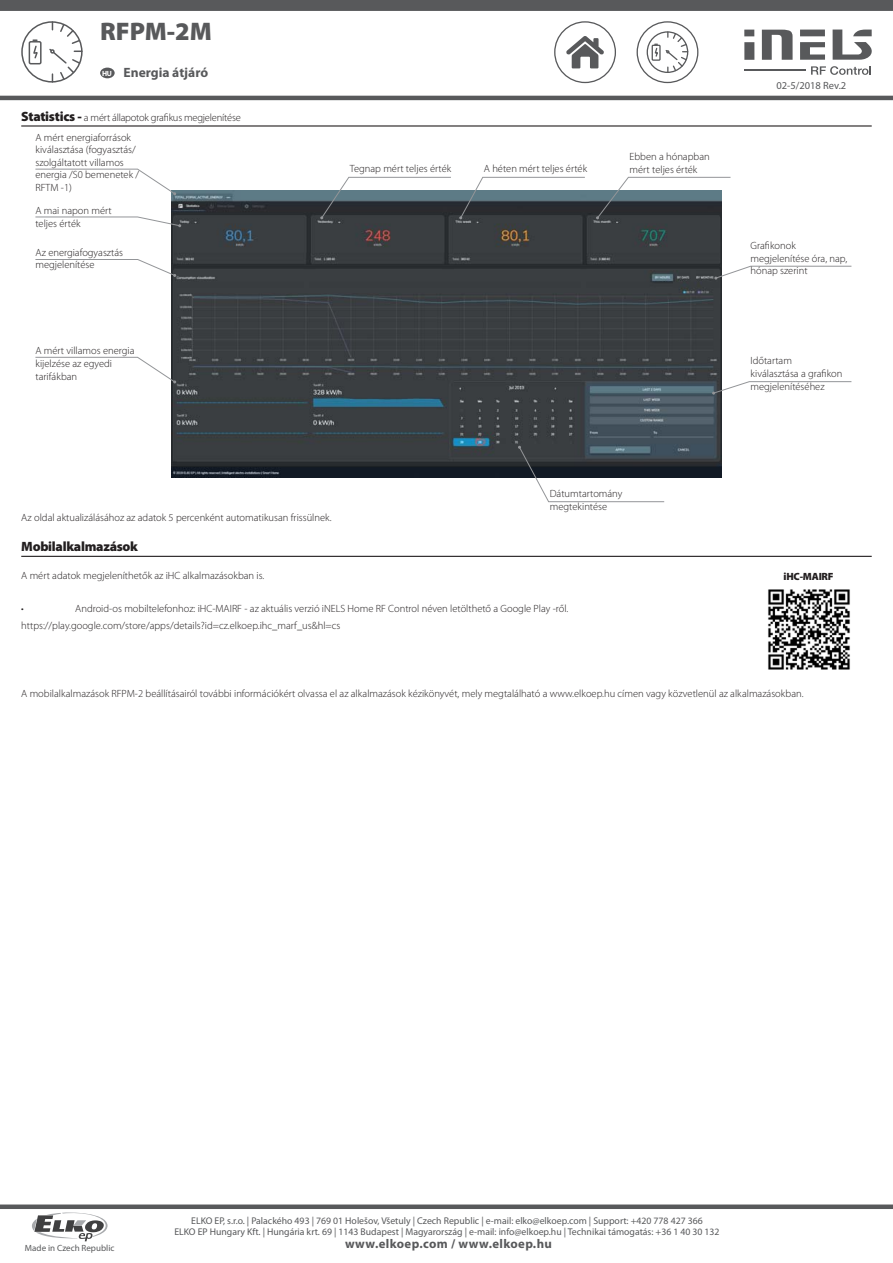
<style>
.page{position:relative;width:893px;height:1263px;background:#fff}
.page>*{position:absolute;margin:0;border:0;box-sizing:border-box;transform-origin:0 0}
.t1{font:900 25.5px "Myriad Pro";color:#58595b}
.t2{font:900 13.5px "Myriad Pro";letter-spacing:-.02em;color:#231f20}
.t3{font:700 13.5px "Myriad Pro";color:#58595b}
.t4{font:700 12.75px "Myriad Pro";letter-spacing:.03em;color:#58595b}
.t5{font:300 10.5px/12.6px "Myriad Pro";color:#231f20}
.t6{font:300 10.5px "Myriad Pro";letter-spacing:-.02em;color:#231f20}
.t7{font:10.5px "Myriad Pro";color:#58595b}
.t8{font:900 10.5px "Myriad Pro";letter-spacing:-.02em;color:#231f20}
.t9{font:9.75px/11.7px "Myriad Pro";color:#58595b;text-align:center}
.t10{font:9px "Myriad Pro";color:#58595b}
.s1{font-size:7.5px;color:#fff}
.s2{font-weight:900;font-size:13.5px}
</style>
<div class="page">
<div style="left:0;top:1204px;width:893px;height:5px;background:#58595b"></div>
<div style="left:0;top:0;width:893px;height:11px;background:#58595b"></div>
<hr style="left:0;top:96px;width:893px;height:4px;background:#58595b">
<div style="left:744px;top:42px;width:10px;height:18px;background:#58595b"></div>
<svg style="left:762px;top:30px;width:31px;height:30px"></svg>
<svg style="left:800px;top:42px;width:25px;height:18px"></svg>
<div style="left:800px;top:30px;width:25px;height:6px;background:#58595b"></div>
<svg style="left:833px;top:30px;width:39px;height:30px"></svg>
<div style="left:744px;top:30px;width:10px;height:6px;background:#58595b"></div>
<hr style="left:744px;top:70px;width:62px;height:1px;background:#58595b">
<svg style="left:811px;top:66px;width:60px;height:9px"></svg>
<div style="left:100px;top:68px;width:15px;height:10px;background:#58595b;border-radius:50%"></div>
<div style="left:554px;top:21px;width:62px;height:62px;border:1px solid #58595b;border-radius:50%"></div>
<svg style="left:566px;top:36px;width:38px;height:32px"></svg>
<div style="left:29px;top:41px;width:13px;height:23px;border:2px solid #58595b"></div>
<svg style="left:32px;top:39px;width:7px;height:20px"></svg>
<div style="left:21px;top:21px;width:62px;height:62px;border:2px solid #58595b;border-radius:50%"></div>
<svg style="left:48px;top:22px;width:34px;height:60px"></svg>
<svg style="left:637px;top:22px;width:61px;height:60px"></svg>
<div style="left:637px;top:21px;width:61px;height:62px;border:1px solid #58595b;border-radius:50%"></div>
<div style="left:652px;top:45px;width:9px;height:16px;border:1px solid #58595b"></div>
<div style="left:647px;top:31px;width:41px;height:42px;border:1px solid #58595b;border-radius:50%"></div>
<svg style="left:654px;top:32px;width:34px;height:40px"></svg>
<svg style="left:32px;top:1212px;width:76px;height:29px"></svg>
<hr style="left:21px;top:125px;width:851px;height:2px;background:#231f20">
<img style="left:171px;top:190px;width:551px;height:287px">
<svg style="left:35px;top:168px;width:141px;height:27px"></svg>
<svg style="left:320px;top:177px;width:132px;height:42px"></svg>
<svg style="left:35px;top:216px;width:146px;height:11px"></svg>
<svg style="left:35px;top:259px;width:141px;height:18px"></svg>
<svg style="left:35px;top:357px;width:141px;height:26px"></svg>
<svg style="left:459px;top:177px;width:127px;height:42px"></svg>
<svg style="left:596px;top:177px;width:135px;height:42px"></svg>
<svg style="left:714px;top:265px;width:138px;height:15px"></svg>
<svg style="left:712px;top:381px;width:140px;height:14px"></svg>
<svg style="left:518px;top:446px;width:147px;height:56px"></svg>
<hr style="left:21px;top:556px;width:851px;height:1px;background:#231f20">
<img style="left:768px;top:589px;width:82px;height:81px">
<h1 class="t1" style="left:100px;top:22px;width:113px">RFPM-2M</h1>
<p class="t3" style="left:102px;top:67px;width:108px"><span class="s1">HU</span> Energia átjáró</p>
<p class="t6" style="left:21px;top:113px;width:221px"><span class="s2">Statistics -</span> a mért állapotok grafikus megjelenítése</p>
<p class="t5" style="left:35px;top:132px;width:105px">A mért energiaforrások kiválasztása (fogyasztás/ szolgáltatott villamos energia /S0 bemenetek /<br>RFTM -1)</p>
<p class="t5" style="left:35px;top:205px;width:78px">A mai napon mért teljes érték</p>
<p class="t5" style="left:35px;top:247px;width:89px">Az energiafogyasztás megjelenítése</p>
<p class="t5" style="left:35px;top:346px;width:101px">A mért villamos energia kijelzése az egyedi tarifákban</p>
<p class="t5" style="left:350px;top:163px;width:103px">Tegnap mért teljes érték</p>
<p class="t5" style="left:484px;top:163px;width:105px">A héten mért teljes érték</p>
<p class="t5" style="left:630px;top:151px;width:82px">Ebben a hónapban mért teljes érték</p>
<p class="t5" style="left:21px;top:512px;width:312px">Az oldal aktualizálásához az adatok 5 percenként automatikusan frissülnek.</p>
<p class="t5" style="left:550px;top:488px;width:74px">Dátumtartomány megtekintése</p>
<p class="t2" style="left:21px;top:541px;width:118px">Mobilalkalmazások</p>
<p class="t5" style="left:21px;top:570px;width:245px">A mért adatok megjeleníthetők az iHC alkalmazásokban is.</p>
<p class="t5" style="left:21px;top:603px;width:4px">•</p>
<p class="t5" style="left:21px;top:601px;width:549px;line-height:16.8px;text-indent:54px">Android-os mobiltelefonhoz: iHC-MAIRF - az aktuális verzió iNELS Home RF Control néven letölthető a Google Play -ről. https://play.google.com/store/apps/details?id=cz.elkoep.ihc_marf_us&amp;hl=cs</p>
<p class="t7" style="left:776px;top:81px;width:71px">02-5/2018 Rev.2</p>
<p class="t5" style="left:750px;top:240px;width:98px">Grafikonok megjelenítése óra, nap, hónap szerint</p>
<p class="t5" style="left:750px;top:356px;width:93px">Időtartam kiválasztása a grafikon megjelenítéséhez</p>
<p class="t8" style="left:783px;top:573px;width:52px">iHC-MAIRF</p>
<p class="t5" style="left:21px;top:688px;width:784px">A mobilalkalmazások RFPM-2 beállításairól további információkért olvassa el az alkalmazások kézikönyvét, mely megtalálható a www.elkoep.hu címen vagy közvetlenül az alkalmazásokban.</p>
<p class="t10" style="left:25px;top:1244px;width:91px">Made in Czech Republic</p>
<p class="t9" style="left:174px;top:1215px;width:547px">ELKO EP, s.r.o. | Palackého 493 | 769 01 Holešov, Všetuly | Czech Republic | e-mail: elko@elkoep.com | Support: +420 778 427 366<br>ELKO EP Hungary Kft. | Hungária krt. 69 | 1143 Budapest | Magyarország | e-mail: info@elkoep.hu | Technikai támogatás: +36 1 40 30 132</p>
<p class="t4" style="left:345px;top:1239px;width:208px">www.elkoep.com / www.elkoep.hu</p>
</div>
